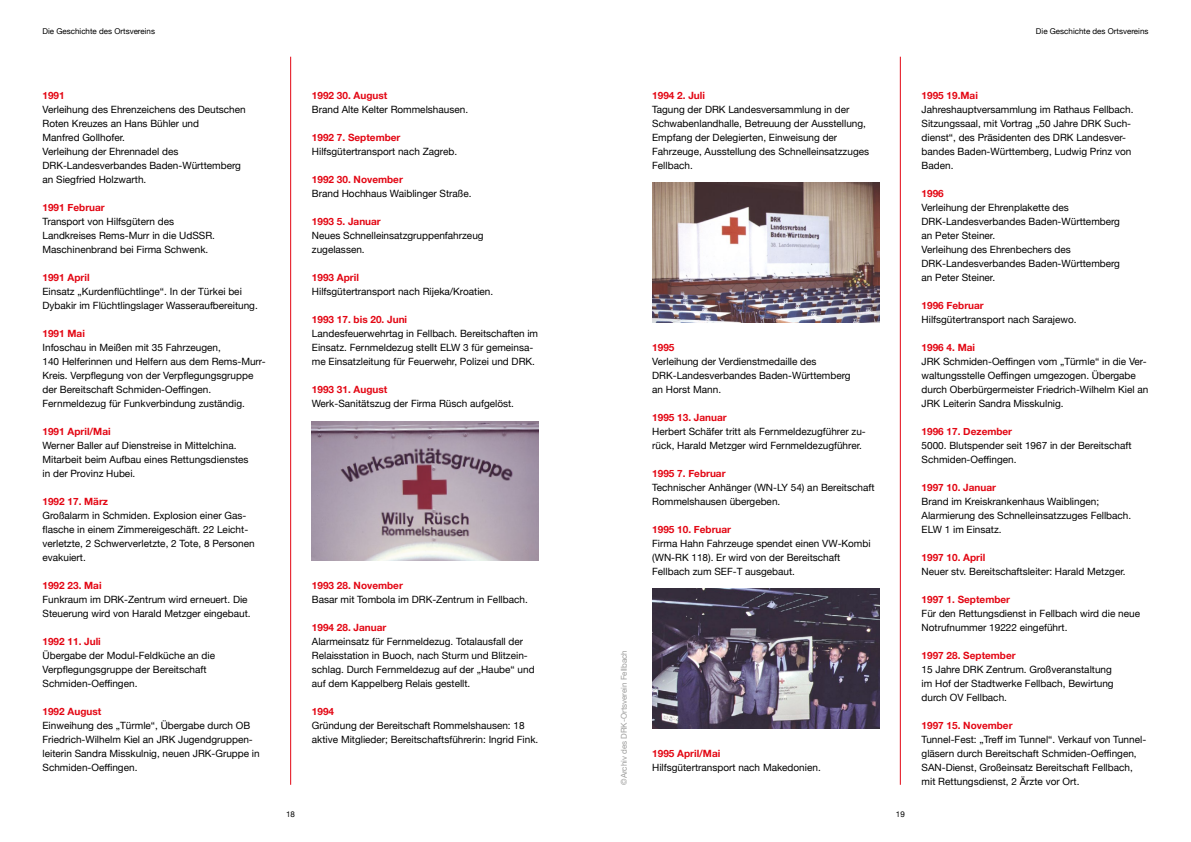
<style>
.page{position:relative;width:1191px;height:842px;background:#fff}
.page>*{position:absolute;margin:0;border:0;box-sizing:border-box;transform-origin:0 0}
.t1{font:10px/14px "Helvetica Neue";color:#000}
.t2{font:700 10px "Helvetica Neue";color:#e30613}
.t3{font:8px "Helvetica Neue";color:#000}
.t4{font:8px "Helvetica Neue";color:#9d9d9c}
</style>
<div class="page">
<hr style="left:290px;top:57px;width:1px;height:728px;background:#e30613">
<hr style="left:900px;top:57px;width:1px;height:728px;background:#e30613">
<img style="left:652px;top:589px;width:227px;height:140px">
<img style="left:652px;top:183px;width:227px;height:140px">
<img style="left:312px;top:421px;width:227px;height:140px">
<p class="t3" style="left:43px;top:25px;width:114px">Die Geschichte des Ortsvereins</p>
<p class="t3" style="left:1036px;top:25px;width:114px">Die Geschichte des Ortsvereins</p>
<p class="t2" style="left:43px;top:87px;width:24px">1991</p>
<p class="t1" style="left:43px;top:103px;width:205px">Verleihung des Ehrenzeichens des Deutschen<br>Roten Kreuzes an Hans Bühler und<br>Manfred Gollhofer.<br>Verleihung der Ehrennadel des<br>DRK-Landesverbandes Baden-Württemberg an Siegfried Holzwarth.</p>
<p class="t2" style="left:43px;top:199px;width:64px">1991 Februar</p>
<p class="t1" style="left:43px;top:215px;width:174px">Transport von Hilfsgütern des<br>Landkreises Rems-Murr in die UdSSR.<br>Maschinenbrand bei Firma Schwenk.</p>
<p class="t2" style="left:43px;top:269px;width:49px">1991 April</p>
<p class="t1" style="left:43px;top:285px;width:217px">Einsatz „Kurdenflüchtlinge“. In der Türkei bei<br>Dybakir im Flüchtlingslager Wasseraufbereitung.</p>
<p class="t2" style="left:43px;top:325px;width:44px">1991 Mai</p>
<p class="t1" style="left:43px;top:341px;width:225px">Infoschau in Meißen mit 35 Fahrzeugen,<br>140 Helferinnen und Helfern aus dem Rems-Murr-Kreis. Verpflegung von der Verpflegungsgruppe der Bereitschaft Schmiden-Oeffingen.<br>Fernmeldezug für Funkverbindung zuständig.</p>
<p class="t2" style="left:43px;top:423px;width:70px">1991 April/Mai</p>
<p class="t1" style="left:43px;top:439px;width:207px">Werner Baller auf Dienstreise in Mittelchina.<br>Mitarbeit beim Aufbau eines Rettungsdienstes in der Provinz Hubei.</p>
<p class="t2" style="left:43px;top:493px;width:67px">1992 17. März</p>
<p class="t1" style="left:43px;top:509px;width:214px">Großalarm in Schmiden. Explosion einer Gas&shy;flasche in einem Zimmereigeschäft. 22 Leicht&shy;verletzte, 2 Schwerverletzte, 2 Tote, 8 Personen evakuiert.</p>
<p class="t2" style="left:43px;top:577px;width:61px">1992 23. Mai</p>
<p class="t1" style="left:43px;top:593px;width:210px">Funkraum im DRK-Zentrum wird erneuert. Die<br>Steuerung wird von Harald Metzger eingebaut.</p>
<p class="t2" style="left:43px;top:633px;width:60px">1992 11. Juli</p>
<p class="t1" style="left:43px;top:649px;width:174px">Übergabe der Modul-Feldküche an die<br>Verpflegungsgruppe der Bereitschaft<br>Schmiden-Oeffingen.</p>
<p class="t2" style="left:43px;top:703px;width:60px">1992 August</p>
<p class="t1" style="left:43px;top:719px;width:219px">Einweihung des „Türmle“, Übergabe durch OB Friedrich-Wilhelm Kiel an JRK Jugendgruppen&shy;leiterin Sandra Misskulnig, neuen JRK-Gruppe in Schmiden-Oeffingen.</p>
<p class="t2" style="left:312px;top:87px;width:77px">1992 30. August</p>
<p class="t1" style="left:312px;top:103px;width:158px">Brand Alte Kelter Rommelshausen.</p>
<p class="t2" style="left:312px;top:129px;width:90px">1992 7. September</p>
<p class="t1" style="left:312px;top:145px;width:147px">Hilfsgütertransport nach Zagreb.</p>
<p class="t2" style="left:312px;top:171px;width:92px">1992 30. November</p>
<p class="t1" style="left:312px;top:187px;width:161px">Brand Hochhaus Waiblinger Straße.</p>
<p class="t2" style="left:312px;top:213px;width:70px">1993 5. Januar</p>
<p class="t1" style="left:312px;top:229px;width:173px">Neues Schnelleinsatzgruppenfahrzeug zugelassen.</p>
<p class="t2" style="left:312px;top:269px;width:49px">1993 April</p>
<p class="t1" style="left:312px;top:285px;width:183px">Hilfsgütertransport nach Rijeka/Kroatien.</p>
<p class="t2" style="left:312px;top:311px;width:97px">1993 17. bis 20. Juni</p>
<p class="t1" style="left:312px;top:327px;width:228px">Landesfeuerwehrtag in Fellbach. Bereitschaften im<br>Einsatz. Fernmeldezug stellt ELW 3 für gemeinsa&shy;me Einsatzleitung für Feuerwehr, Polizei und DRK.</p>
<p class="t2" style="left:312px;top:381px;width:77px">1993 31. August</p>
<p class="t1" style="left:312px;top:397px;width:204px">Werk-Sanitätszug der Firma Rüsch aufgelöst.</p>
<p class="t2" style="left:312px;top:577px;width:92px">1993 28. November</p>
<p class="t1" style="left:312px;top:593px;width:217px">Basar mit Tombola im DRK-Zentrum in Fellbach.</p>
<p class="t2" style="left:312px;top:619px;width:76px">1994 28. Januar</p>
<p class="t1" style="left:312px;top:635px;width:224px">Alarmeinsatz für Fernmeldezug. Totalausfall der Relaisstation in Buoch, nach Sturm und Blitzein&shy;schlag. Durch Fernmeldezug auf der „Haube“ und auf dem Kappelberg Relais gestellt.</p>
<p class="t2" style="left:312px;top:703px;width:24px">1994</p>
<p class="t1" style="left:312px;top:719px;width:228px">Gründung der Bereitschaft Rommelshausen: 18 aktive Mitglieder; Bereitschaftsführerin: Ingrid Fink.</p>
<p class="t2" style="left:652px;top:87px;width:54px">1994 2. Juli</p>
<p class="t1" style="left:652px;top:103px;width:218px">Tagung der DRK Landesversammlung in der Schwabenlandhalle, Betreuung der Ausstellung, Empfang der Delegierten, Einweisung der Fahrzeuge, Ausstellung des Schnelleinsatzzuges Fellbach.</p>
<p class="t2" style="left:652px;top:339px;width:24px">1995</p>
<p class="t1" style="left:652px;top:355px;width:200px">Verleihung der Verdienstmedaille des<br>DRK-Landesverbandes Baden-Württemberg an Horst Mann.</p>
<p class="t2" style="left:652px;top:409px;width:76px">1995 13. Januar</p>
<p class="t1" style="left:652px;top:425px;width:215px">Herbert Schäfer tritt als Fernmeldezugführer zu&shy;rück, Harald Metzger wird Fernmeldezugführer.</p>
<p class="t2" style="left:652px;top:465px;width:75px">1995 7. Februar</p>
<p class="t1" style="left:652px;top:481px;width:224px">Technischer Anhänger (WN-LY 54) an Bereitschaft<br>Rommelshausen übergeben.</p>
<p class="t2" style="left:652px;top:521px;width:80px">1995 10. Februar</p>
<p class="t1" style="left:652px;top:537px;width:220px">Firma Hahn Fahrzeuge spendet einen VW-Kombi (WN-RK 118). Er wird von der Bereitschaft<br>Fellbach zum SEF-T ausgebaut.</p>
<p class="t4" style="left:618px;top:785px;width:136px;rotate:-90deg">©Archiv des DRK-Ortsverein Fellbach</p>
<p class="t2" style="left:652px;top:745px;width:70px">1995 April/Mai</p>
<p class="t1" style="left:652px;top:761px;width:170px">Hilfsgütertransport nach Makedonien.</p>
<p class="t3" style="left:286px;top:808px;width:10px">18</p>
<p class="t3" style="left:896px;top:808px;width:10px">19</p>
<p class="t2" style="left:921px;top:87px;width:58px">1995 19.Mai</p>
<p class="t1" style="left:921px;top:103px;width:213px">Jahreshauptversammlung im Rathaus Fellbach.<br>Sitzungssaal, mit Vortrag „50 Jahre DRK Such&shy;dienst“, des Präsidenten des DRK Landesver&shy;bandes Baden-Württemberg, Ludwig Prinz von Baden.</p>
<p class="t2" style="left:921px;top:185px;width:24px">1996</p>
<p class="t1" style="left:921px;top:201px;width:200px">Verleihung der Ehrenplakette des<br>DRK-Landesverbandes Baden-Württemberg an Peter Steiner.<br>Verleihung des Ehrenbechers des<br>DRK-Landesverbandes Baden-Württemberg an Peter Steiner.</p>
<p class="t2" style="left:921px;top:297px;width:64px">1996 Februar</p>
<p class="t1" style="left:921px;top:313px;width:156px">Hilfsgütertransport nach Sarajewo.</p>
<p class="t2" style="left:921px;top:339px;width:55px">1996 4. Mai</p>
<p class="t1" style="left:921px;top:355px;width:228px">JRK Schmiden-Oeffingen vom „Türmle“ in die Ver&shy;waltungsstelle Oeffingen umgezogen. Übergabe durch Oberbürgermeister Friedrich-Wilhelm Kiel an JRK Leiterin Sandra Misskulnig.</p>
<p class="t2" style="left:921px;top:423px;width:92px">1996 17. Dezember</p>
<p class="t1" style="left:921px;top:439px;width:211px">5000. Blutspender seit 1967 in der Bereitschaft<br>Schmiden-Oeffingen.</p>
<p class="t2" style="left:921px;top:479px;width:76px">1997 10. Januar</p>
<p class="t1" style="left:921px;top:495px;width:211px">Brand im Kreiskrankenhaus Waiblingen;<br>Alarmierung des Schnelleinsatzzuges Fellbach.<br>ELW 1 im Einsatz.</p>
<p class="t2" style="left:921px;top:549px;width:65px">1997 10. April</p>
<p class="t1" style="left:921px;top:565px;width:205px">Neuer stv. Bereitschaftsleiter: Harald Metzger.</p>
<p class="t2" style="left:921px;top:591px;width:90px">1997 1. September</p>
<p class="t1" style="left:921px;top:607px;width:220px">Für den Rettungsdienst in Fellbach wird die neue<br>Notrufnummer 19222 eingeführt.</p>
<p class="t2" style="left:921px;top:647px;width:96px">1997 28. September</p>
<p class="t1" style="left:921px;top:663px;width:194px">15 Jahre DRK Zentrum. Großveranstaltung im Hof der Stadtwerke Fellbach, Bewirtung durch OV Fellbach.</p>
<p class="t2" style="left:921px;top:717px;width:92px">1997 15. November</p>
<p class="t1" style="left:921px;top:733px;width:226px">Tunnel-Fest: „Treff im Tunnel“. Verkauf von Tunnel&shy;gläsern durch Bereitschaft Schmiden-Oeffingen, SAN-Dienst, Großeinsatz Bereitschaft Fellbach, mit Rettungsdienst, 2 Ärzte vor Ort.</p>
</div>
